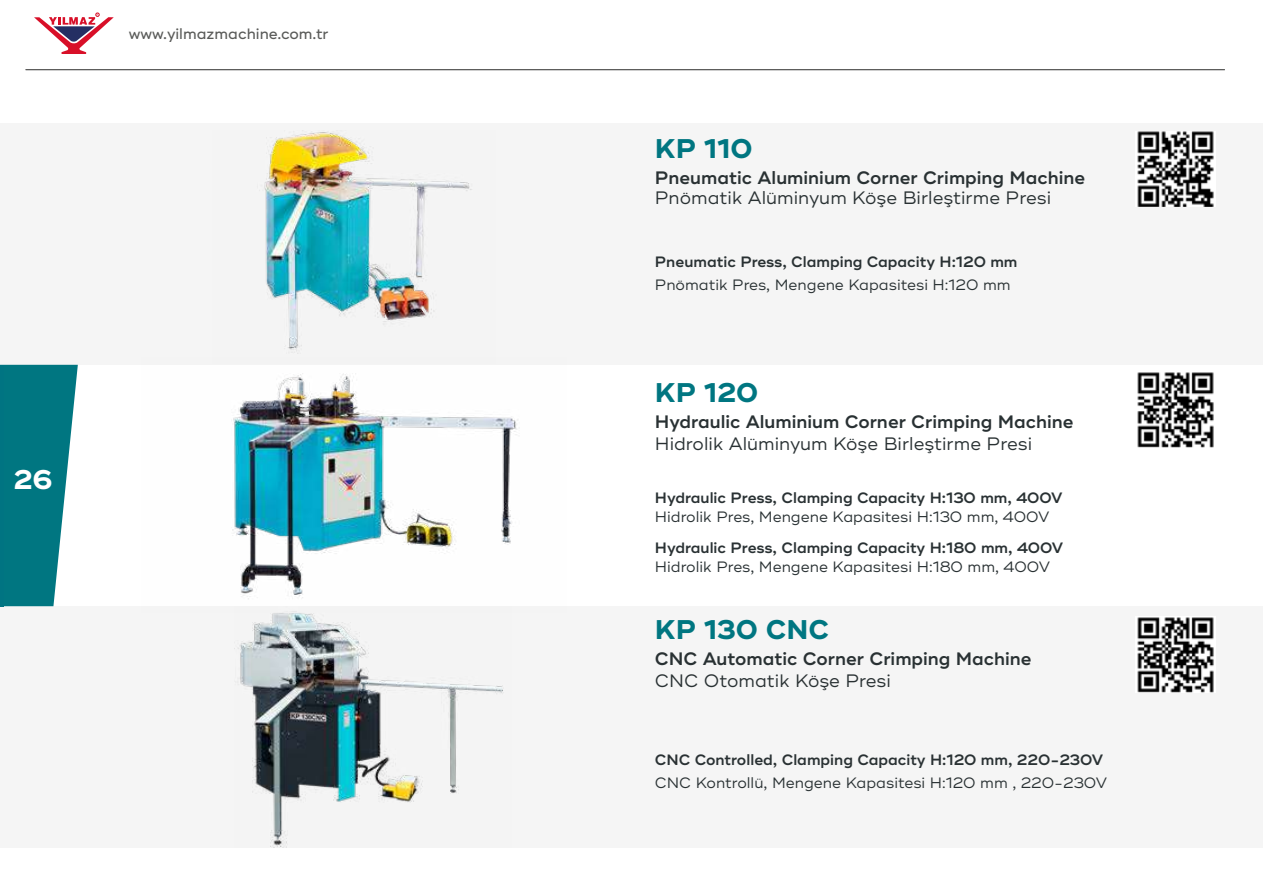
<style>
.page{position:relative;width:1263px;height:893px;background:#fff}
.page>*{position:absolute;margin:0;border:0;box-sizing:border-box;transform-origin:0 0}
.t1{font:700 27px "Ridley Grotesk";color:#007681}
.t2{font:700 27px "Ridley Grotesk";color:#fff}
.t3{font:600 18px "Ridley Grotesk";color:#293133}
.t4{font:18px "Ridley Grotesk";color:#293133}
.t5{font:600 15px "Ridley Grotesk";color:#293133}
.t6{font:15px "Ridley Grotesk";color:#293133}
.t7{font:500 15px "Ridley Grotesk";color:#595a58}
</style>
<div class="page">
<hr style="left:26px;top:69px;width:1199px;height:1px;background:#595a58">
<svg style="left:4px;top:365px;width:74px;height:241px"></svg>
<svg style="left:34px;top:13px;width:80px;height:41px"></svg>
<hr style="left:0;top:365px;width:4px;height:241px;background:#007482">
<img style="left:212px;top:130px;width:284px;height:227px">
<img style="left:234px;top:612px;width:277px;height:236px">
<img style="left:141px;top:357px;width:426px;height:255px">
<img style="left:1137px;top:131px;width:77px;height:76px">
<img style="left:1137px;top:372px;width:77px;height:75px">
<img style="left:1137px;top:617px;width:77px;height:75px">
<p class="t7" style="left:129px;top:25px;width:201px">www.yilmazmachine.com.tr</p>
<h1 class="t2" style="left:14px;top:463px;width:41px">26</h1>
<h1 class="t1" style="left:655px;top:132px;width:99px">KP 110</h1>
<p class="t3" style="left:655px;top:167px;width:432px">Pneumatic Aluminium Corner Crimping Machine</p>
<p class="t4" style="left:655px;top:187px;width:398px">Pnömatik Alüminyum Köşe Birleştirme Presi</p>
<p class="t5" style="left:655px;top:253px;width:364px">Pneumatic Press, Clamping Capacity H:120 mm</p>
<p class="t6" style="left:655px;top:276px;width:357px">Pnömatik Pres, Mengene Kapasitesi H:120 mm</p>
<h1 class="t1" style="left:655px;top:376px;width:105px">KP 120</h1>
<p class="t3" style="left:655px;top:411px;width:420px">Hydraulic Aluminium Corner Crimping Machine</p>
<p class="t4" style="left:655px;top:433px;width:379px">Hidrolik Alüminyum Köşe Birleştirme Presi</p>
<p class="t5" style="left:655px;top:489px;width:409px">Hydraulic Press, Clamping Capacity H:130 mm, 400V</p>
<p class="t5" style="left:655px;top:539px;width:410px">Hydraulic Press, Clamping Capacity H:180 mm, 400V</p>
<p class="t6" style="left:655px;top:508px;width:396px">Hidrolik Pres, Mengene Kapasitesi H:130 mm, 400V</p>
<p class="t6" style="left:655px;top:558px;width:397px">Hidrolik Pres, Mengene Kapasitesi H:180 mm, 400V</p>
<h1 class="t1" style="left:655px;top:614px;width:176px">KP 130 CNC</h1>
<p class="t3" style="left:655px;top:648px;width:378px">CNC Automatic Corner Crimping Machine</p>
<p class="t4" style="left:655px;top:670px;width:238px">CNC Otomatik Köşe Presi</p>
<p class="t5" style="left:655px;top:751px;width:450px">CNC Controlled, Clamping Capacity H:120 mm, 220-230V</p>
<p class="t6" style="left:655px;top:774px;width:454px">CNC Kontrollü, Mengene Kapasitesi H:120 mm , 220-230V</p>
</div>
